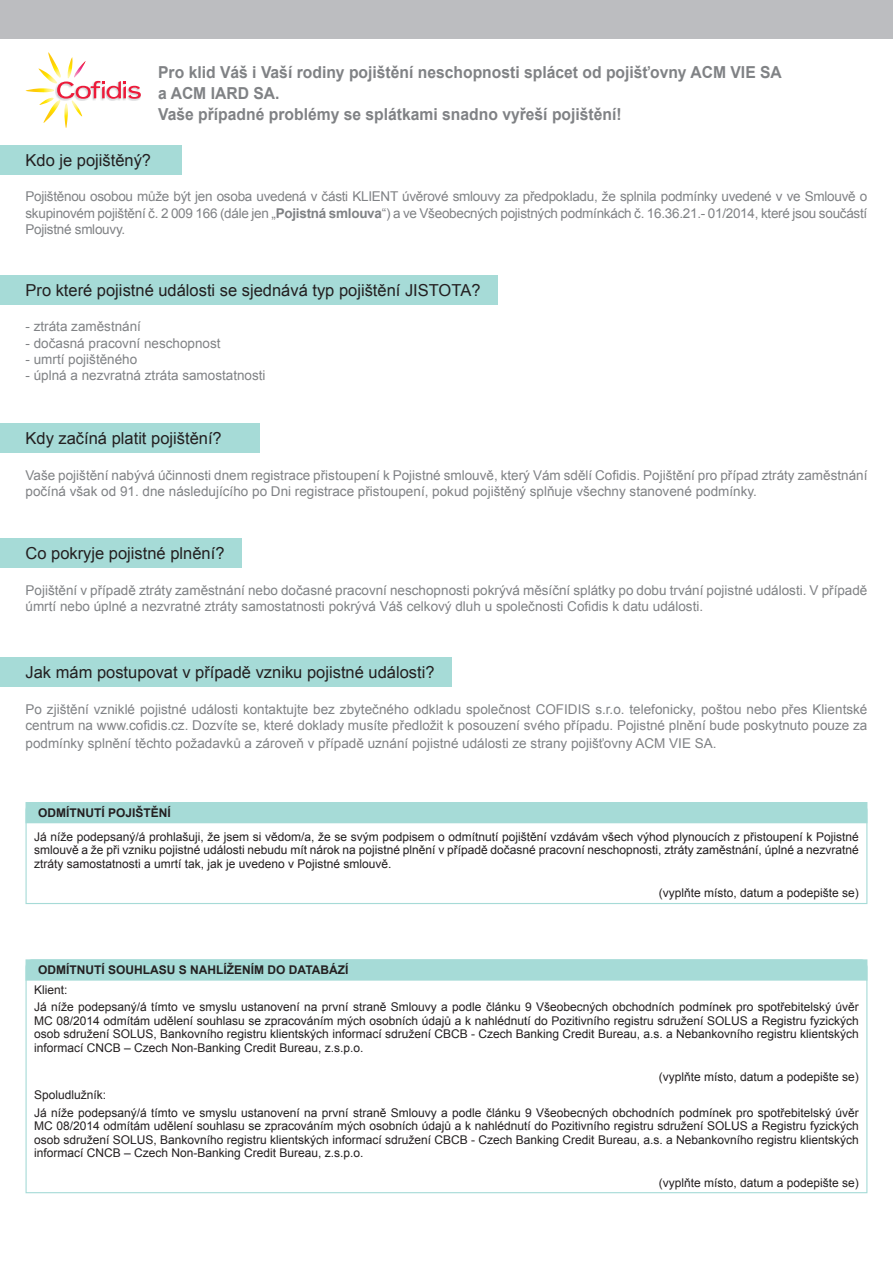
<style>
.page{position:relative;width:893px;height:1263px;background:#fff}
.page>*{position:absolute;margin:0;border:0;box-sizing:border-box;transform-origin:0 0}
.t1{font:16.5px "Arial";color:#231f20}
.t2{font:700 16.5px/21px "Arial";color:#808285;scale:.95 1}
.t3{font:13.5px/16.2px "Arial";color:#808285}
.t4{font:12px/13.5px "Arial";color:#231f20;text-align:justify}
.t5{font:700 12px "Arial";color:#231f20}
.s1{font-weight:700}
</style>
<div class="page">
<div style="left:0;top:0;width:893px;height:39px;background:#bcbdc0"></div>
<svg style="left:25px;top:52px;width:116px;height:76px"></svg>
<div style="left:0;top:145px;width:181px;height:30px;background:#a6dbd7"></div>
<div style="left:0;top:275px;width:497px;height:30px;background:#a6dbd7"></div>
<div style="left:0;top:423px;width:260px;height:30px;background:#a6dbd7"></div>
<div style="left:0;top:538px;width:242px;height:30px;background:#a6dbd7"></div>
<div style="left:0;top:657px;width:452px;height:30px;background:#a6dbd7"></div>
<svg style="left:25px;top:959px;width:842px;height:234px"></svg>
<svg style="left:26px;top:802px;width:841px;height:102px"></svg>
<h1 class="t2" style="left:158px;top:63px;width:658px">Pro klid Váš i Vaší rodiny pojištění neschopnosti splácet od pojišťovny ACM VIE SA a ACM IARD SA.<br>Vaše případné problémy se splátkami snadno vyřeší pojištění!</h1>
<h1 class="t1" style="left:26px;top:149px;width:127px">Kdo je pojištěný?</h1>
<p class="t3" style="left:26px;top:189px;width:843px;text-align:justify">Pojištěnou osobou může být jen osoba uvedená v části KLIENT úvěrové smlouvy za předpokladu, že splnila podmínky uvedené v ve Smlouvě o skupinovém pojištění č. 2 009 166 (dále jen „<span class="s1">Pojistná smlouva</span>“) a ve Všeobecných pojistných podmínkách č. 16.36.21.- 01/2014, které jsou součástí Pojistné smlouvy.</p>
<h1 class="t1" style="left:26px;top:279px;width:456px">Pro které pojistné události se sjednává typ pojištění JISTOTA?</h1>
<p class="t3" style="left:26px;top:319px;width:117px">- ztráta zaměstnání</p>
<p class="t3" style="left:26px;top:335px;width:197px">- dočasná pracovní neschopnost</p>
<p class="t3" style="left:26px;top:351px;width:113px">- umrtí pojištěného</p>
<p class="t3" style="left:26px;top:367px;width:242px">- úplná a nezvratná ztráta samostatnosti</p>
<h1 class="t1" style="left:26px;top:428px;width:198px">Kdy začíná platit pojištění?</h1>
<p class="t3" style="left:26px;top:467px;width:843px">Vaše pojištění nabývá účinnosti dnem registrace přistoupení k Pojistné smlouvě, který Vám sdělí Cofidis. Pojištění pro případ ztráty zaměstnání počíná však od 91. dne následujícího po Dni registrace přistoupení, pokud pojištěný splňuje všechny stanovené podmínky.</p>
<h1 class="t1" style="left:26px;top:543px;width:201px">Co pokryje pojistné plnění?</h1>
<p class="t3" style="left:26px;top:582px;width:843px">Pojištění v případě ztráty zaměstnání nebo dočasné pracovní neschopnosti pokrývá měsíční splátky po dobu trvání pojistné události. V případě úmrtí nebo úplné a nezvratné ztráty samostatnosti pokrývá Váš celkový dluh u společnosti Cofidis k datu události.</p>
<h1 class="t1" style="left:26px;top:662px;width:411px">Jak mám postupovat v případě vzniku pojistné události?</h1>
<p class="t3" style="left:26px;top:701px;width:843px">Po zjištění vzniklé pojistné události kontaktujte bez zbytečného odkladu společnost COFIDIS s.r.o. telefonicky, poštou nebo přes Klientské centrum na www.cofidis.cz. Dozvíte se, které doklady musíte předložit k posouzení svého případu. Pojistné plnění bude poskytnuto pouze za</p>
<p class="t3" style="left:26px;top:735px;width:692px">podmínky splnění těchto požadavků a zároveň v případě uznání pojistné události ze strany pojišťovny ACM VIE SA.</p>
<p class="t5" style="left:38px;top:805px;width:134px">ODMÍTNUTÍ POJIŠTĚNÍ</p>
<p class="t4" style="left:34px;top:830px;width:826px">Já níže podepsaný/á prohlašuji, že jsem si vědom/a, že se svým podpisem o odmítnutí pojištění vzdávám všech výhod plynoucích z přistoupení k Pojistné smlouvě a že při vzniku pojistné události nebudu mít nárok na pojistné plnění v případě dočasné pracovní neschopnosti, ztráty zaměstnání, úplné a nezvratné ztráty samostatnosti a umrtí tak, jak je uvedeno v Pojistné smlouvě.</p>
<p class="t4" style="left:659px;top:886px;width:202px">(vyplňte místo, datum a podepište se)</p>
<p class="t5" style="left:38px;top:962px;width:312px">ODMÍTNUTÍ SOUHLASU S NAHLÍŽENÍM DO DATABÁZÍ</p>
<p class="t4" style="left:34px;top:981px;width:826px;line-height:17.7px">Klient:<br>Já níže podepsaný/á tímto ve smyslu ustanovení na první straně Smlouvy a podle článku 9 Všeobecných obchodních podmínek pro spotřebitelský úvěr</p>
<p class="t4" style="left:34px;top:1014px;width:826px">MC 08/2014 odmítám udělení souhlasu se zpracováním mých osobních údajů a k nahlédnutí do Pozitivního registru sdružení SOLUS a Registru fyzických osob sdružení SOLUS, Bankovního registru klientských informací sdružení CBCB - Czech Banking Credit Bureau, a.s. a Nebankovního registru klientských informací CNCB – Czech Non-Banking Credit Bureau, z.s.p.o.</p>
<p class="t4" style="left:659px;top:1070px;width:202px">(vyplňte místo, datum a podepište se)</p>
<p class="t4" style="left:34px;top:1086px;width:826px;line-height:17.7px">Spoludlužník:<br>Já níže podepsaný/á tímto ve smyslu ustanovení na první straně Smlouvy a podle článku 9 Všeobecných obchodních podmínek pro spotřebitelský úvěr</p>
<p class="t4" style="left:34px;top:1119px;width:826px">MC 08/2014 odmítám udělení souhlasu se zpracováním mých osobních údajů a k nahlédnutí do Pozitivního registru sdružení SOLUS a Registru fyzických osob sdružení SOLUS, Bankovního registru klientských informací sdružení CBCB - Czech Banking Credit Bureau, a.s. a Nebankovního registru klientských informací CNCB – Czech Non-Banking Credit Bureau, z.s.p.o.</p>
<p class="t4" style="left:659px;top:1176px;width:202px">(vyplňte místo, datum a podepište se)</p>
</div>
